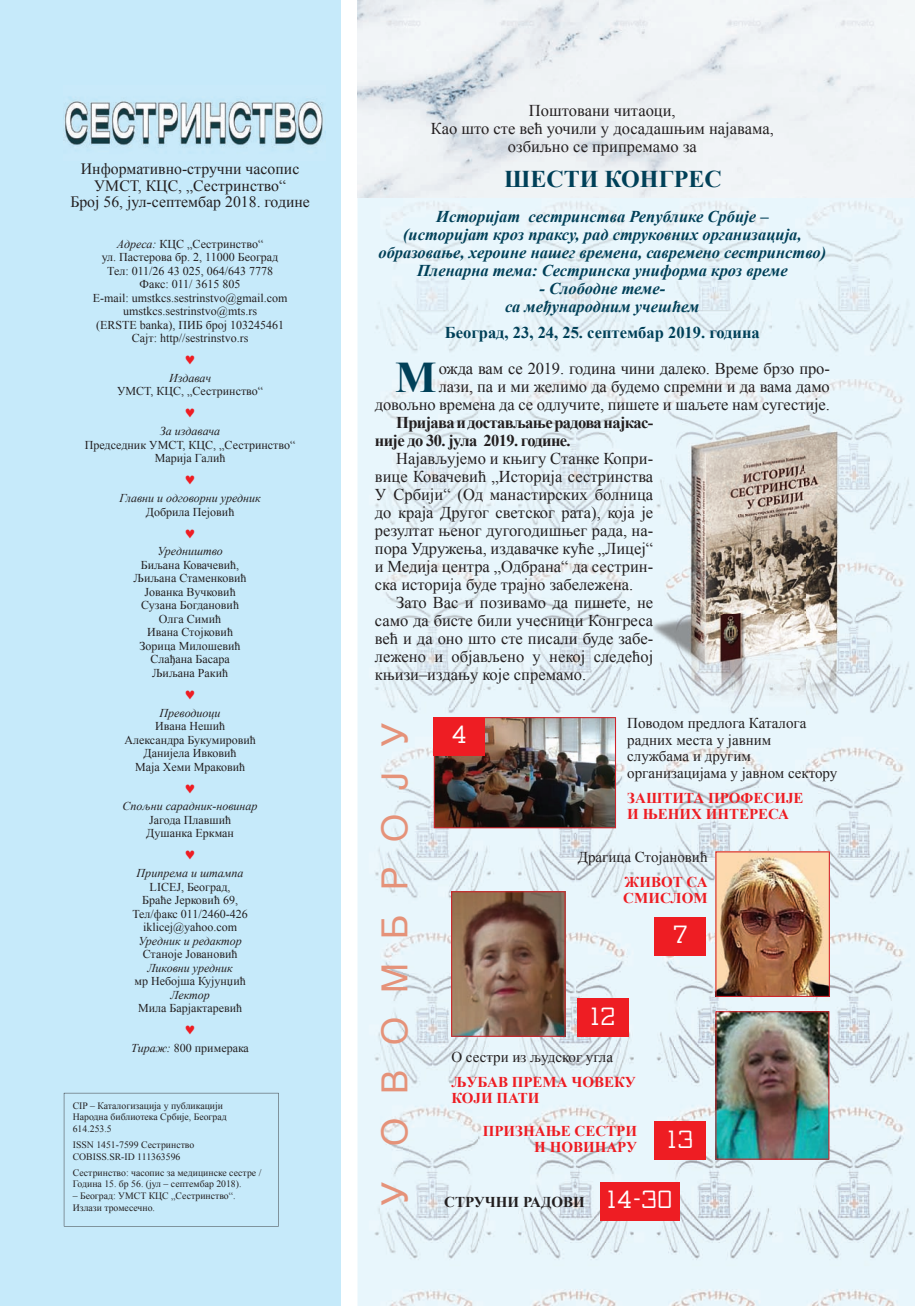
<style>
.page{position:relative;width:915px;height:1306px;background:#fff}
.page>*{position:absolute;margin:0;border:0;box-sizing:border-box;transform-origin:0 0}
.t1{font:700 43.65px "Times New Roman";color:#004058}
.t2{font:36px "C Swiss";color:#e59279}
.t3{font:700 24px "Times New Roman";color:#004058}
.t4{font:21px "Goliat Cirilica";color:#fff}
.t5{font:16.5px/18px "Times New Roman";color:#231f20;text-align:justify}
.t6{font:italic 700 16.5px/18px "Times New Roman";color:#004058;text-align:center}
.t7{font:700 16.5px/18px "Times New Roman";letter-spacing:-.04em;color:#231f20}
.t8{font:700 16.5px "Times New Roman";color:#004058}
.t9{font:15.75px/16.5px "Times New Roman";color:#231f20;text-align:center}
.t10{font:15px/16.5px "Times New Roman";color:#231f20}
.t11{font:700 15px/16.5px "Times New Roman";color:#ee1d23}
.t12{font:700 15px "Times New Roman";color:#231f20}
.t13{font:12px/13.5px "Times New Roman";color:#231f20;text-align:center}
.t14{font:italic 12px "Times New Roman";color:#231f20}
.t15{font:9.75px/11.7px "Times New Roman";color:#231f20}
.s1{font-style:italic}
</style>
<div class="page">
<img style="left:357px;top:198px;width:557px;height:1107px">
<div style="left:0;top:0;width:340px;height:1305px;background:#c6eafa"></div>
<img style="left:64px;top:101px;width:259px;height:47px">
<svg style="left:64px;top:1092px;width:215px;height:134px"></svg>
<img style="left:357px;top:0;width:557px;height:198px">
<img style="left:653px;top:415px;width:202px;height:300px">
<img style="left:715px;top:851px;width:114px;height:145px">
<svg style="left:451px;top:891px;width:114px;height:145px;background:#825f4c"></svg>
<div style="left:577px;top:998px;width:51px;height:39px;background:#ee1d23"></div>
<div style="left:599px;top:1182px;width:80px;height:38px;background:#ee1d23"></div>
<div style="left:654px;top:917px;width:51px;height:38px;background:#ee1d23"></div>
<div style="left:654px;top:1121px;width:51px;height:38px;background:#ee1d23"></div>
<img style="left:433px;top:717px;width:182px;height:111px">
<div style="left:433px;top:717px;width:51px;height:38px;background:#ee1d23"></div>
<img style="left:715px;top:1011px;width:114px;height:148px">
<h3 class="t9" style="left:70px;top:160px;width:241px">Информативно-стручни часопис<br>УМСТ, КЦС, „Сестринство“<br>Број 56, јул-септембар 2018. године</h3>
<p class="t13" style="left:93px;top:237px;width:196px"><span class="s1">Адреса:</span> КЦС „Сестринство“<br>ул. Пастерова бр. 2, 11000 Београд<br>Тел: 011/26 43 025, 064/643 7778<br>Факс: 011/ 3615 805<br>Е-mail: umstkcs.sestrinstvo@gmail.com umstkcs.sestrinstvo@mts.rs<br>(ЕRSTE banka), ПИБ број 103245461<br>Сајт: http//sestrinstvo.rs</p>
<p class="t14" style="left:169px;top:369px;width:43px">Издавач</p>
<p class="t13" style="left:117px;top:384px;width:148px">УМСТ, КЦС, „Сестринство“</p>
<p class="t14" style="left:160px;top:423px;width:62px">За издавача</p>
<p class="t13" style="left:85px;top:438px;width:212px">Председник УМСТ, КЦС, „Сестринство“<br>Марија Галић</p>
<p class="t14" style="left:119px;top:489px;width:143px">Главни и одговорни уредник</p>
<p class="t13" style="left:146px;top:504px;width:90px">Добрила Пејовић</p>
<p class="t14" style="left:157px;top:543px;width:67px">Уредништво</p>
<p class="t13" style="left:134px;top:558px;width:114px">Биљана Ковачевић,<br>Љиљана Стаменковић<br>Јованка Вучковић<br>Сузана Богдановић<br>Олга Симић<br>Ивана Стојковић<br>Зорица Милошевић<br>Слађана Басара<br>Љиљана Ракић</p>
<p class="t14" style="left:159px;top:704px;width:62px">Преводиоци</p>
<p class="t13" style="left:124px;top:719px;width:133px">Ивана Нешић<br>Александра Букумировић<br>Данијела Ивковић<br>Маја Хеми Мраковић</p>
<p class="t14" style="left:123px;top:798px;width:136px">Спољни сарадник-новинар</p>
<p class="t13" style="left:146px;top:813px;width:89px;text-align:left">Јагода Плавшић<br>Душанка Еркман</p>
<p class="t14" style="left:137px;top:865px;width:108px">Припрема и штампа</p>
<p class="t13" style="left:132px;top:879px;width:117px">LICEJ, Београд,<br>Браће Јерковић 69,<br>Тел/факс 011/2460-426 iklicej@yahoo.com</p>
<p class="t14" style="left:138px;top:932px;width:105px">Уредник и редактор</p>
<p class="t13" style="left:143px;top:947px;width:96px">Станоје Јовановић</p>
<p class="t14" style="left:147px;top:959px;width:87px">Ликовни уредник</p>
<p class="t13" style="left:134px;top:974px;width:113px">мр Небојша Кујунџић</p>
<p class="t14" style="left:170px;top:986px;width:41px">Лектор</p>
<p class="t13" style="left:138px;top:1001px;width:106px">Мила Барјактаревић</p>
<p class="t13" style="left:131px;top:1041px;width:119px"><span class="s1">Тираж:</span> 800 примерака</p>
<p class="t15" style="left:73px;top:1099px;width:155px">CIP – Каталогизација у публикацији<br>Народна библиотека Србије, Београд<br>614.253.5</p>
<p class="t15" style="left:73px;top:1138px;width:123px">ISSN 1451-7599 Сестринство<br>COBISS.SR-ID 111363596</p>
<p class="t15" style="left:73px;top:1166px;width:190px">Сестринство: часопис за медицинске сестре /<br>Година 15. бр 56. (јул – септембар 2018).</p>
<p class="t15" style="left:73px;top:1189px;width:164px">– Београд: УМСТ КЦС „Сестринство“.<br>Излази тромесечно.</p>
<h3 class="t5" style="left:431px;top:101px;width:344px;text-align:center">Поштовани читаоци,<br>Као што сте већ уочили у досадашњим најавама, озбиљно се припремамо за</h3>
<h3 class="t3" style="left:504px;top:162px;width:219px">ШЕСТИ КОНГРЕС</h3>
<h3 class="t6" style="left:378px;top:207px;width:449px">Историјат сестринства Републике Србије –<br>(историјат кроз праксу, рад струковних организација, образовање, хероине нашег времена, савремено сестринство)<br>Пленарна тема: Сестринска униформа кроз време</h3>
<h3 class="t6" style="left:505px;top:279px;width:195px">- Слободне теме-<br>са међународним учешћем</h3>
<h3 class="t8" style="left:444px;top:321px;width:316px">Београд, 23, 24, 25. септембар 2019. година</h3>
<h1 class="t1" style="left:395px;top:347px;width:43px">М</h1>
<h3 class="t5" style="left:375px;top:359px;width:456px;text-align:right">ожда вам се 2019. година чини далеко. Време брзо про-<br>лази, па и ми желимо да будемо спремни и да вама дамо довољно времена да се одлучите, пишете и шаљете нам сугестије.</h3>
<h3 class="t7" style="left:375px;top:413px;width:280px;text-indent:21px">Пријава и достављање радова најкас&shy;није до 30. јула 2019. године.</h3>
<p class="t5" style="left:375px;top:449px;width:280px;text-indent:21px">Најављујемо и књигу Станке Копри&shy;вице Ковачевић „Историја сестринства У Србији“ (Од манастирских болница до краја Другог светског рата), која је резултат њеног дугогодишњег рада, на&shy;пора Удружења, издавачке куће „Лицеј“ и Медија центра „Одбрана“ да сестрин&shy;ска историја буде трајно забележена.</p>
<h3 class="t5" style="left:375px;top:593px;width:280px;text-indent:21px">Зато Вас и позивамо да пишете, не само да бисте били учесници Конгреса већ и да оно што сте писали буде забе&shy;лежено и објављено у некој следећој књизи–издању које спремамо.</h3>
<h2 class="t2" style="left:374px;top:1205px;width:484px;rotate:-90deg">U O V O M B R O J U</h2>
<p class="t10" style="left:627px;top:714px;width:212px">Поводом предлога Каталога радних места у јавним<br>службама и другим организацијама у јавном сектору</p>
<h3 class="t4" style="left:451px;top:724px;width:18px">4</h3>
<p class="t11" style="left:627px;top:789px;width:178px">ЗАШТИТА ПРОФЕСИЈЕ<br>И ЊЕНИХ ИНТЕРЕСА</p>
<p class="t10" style="left:577px;top:848px;width:131px">Драгица Стојановић</p>
<p class="t11" style="left:623px;top:873px;width:86px">ЖИВОТ СА<br>СМИСЛОМ</p>
<h3 class="t4" style="left:672px;top:924px;width:17px">7</h3>
<h3 class="t4" style="left:590px;top:1006px;width:27px">12</h3>
<p class="t10" style="left:451px;top:1048px;width:163px">О сестри из људског угла</p>
<p class="t11" style="left:451px;top:1073px;width:186px">ЉУБАВ ПРЕМА ЧОВЕКУ<br>КОЈИ ПАТИ</p>
<p class="t11" style="left:482px;top:1122px;width:156px;text-align:right">ПРИЗНАЊЕ СЕСТРИ<br>И НОВИНАРУ</p>
<h3 class="t4" style="left:667px;top:1128px;width:28px">13</h3>
<h3 class="t4" style="left:606px;top:1189px;width:67px">14-30</h3>
<p class="t12" style="left:444px;top:1191px;width:142px">СТРУЧНИ РАДОВИ</p>
</div>
